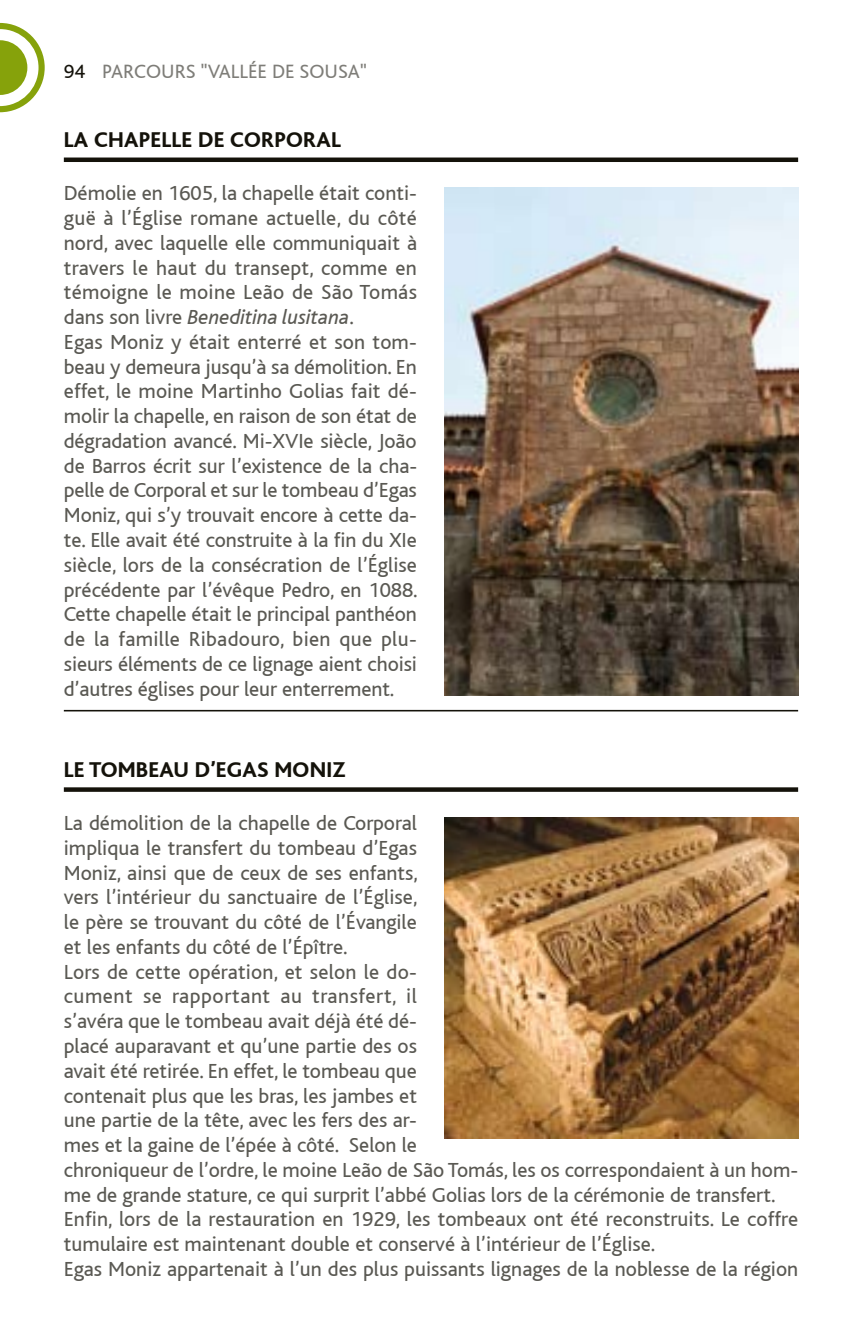
<style>
.page{position:relative;width:862px;height:1340px;background:#fff}
.page>*{position:absolute;margin:0;border:0;box-sizing:border-box;transform-origin:0 0}
.t1{font:800 22.5px "Bliss";letter-spacing:.01em;color:#14120a}
.t2{font:21.38px/24.8px "Bliss";color:#5a5953}
.t3{font:20.25px "Bliss";color:#7e7d78}
.s1{color:#14120a}
.s2{font-style:italic}
</style>
<div class="page">
<svg style="left:0;top:23px;width:45px;height:89px"></svg>
<img style="left:444px;top:817px;width:353px;height:321px">
<img style="left:444px;top:187px;width:353px;height:508px">
<hr style="left:64px;top:710px;width:733px;height:1px;background:#14120a">
<div style="left:64px;top:157px;width:733px;height:5px;background:#14120a"></div>
<svg style="left:64px;top:787px;width:733px;height:4px;background:#27251e"></svg>
<p class="t3" style="left:64px;top:61px;width:305px"><span class="s1">94</span> PARCOURS "VALLÉE DE SOUSA"</p>
<p class="t1" style="left:64px;top:128px;width:278px">LA CHAPELLE DE CORPORAL</p>
<p class="t2" style="left:64px;top:181px;width:355px">Démolie en 1605, la chapelle était conti&shy;guë à l’Église romane actuelle, du côté nord, avec laquelle elle communiquait à travers le haut du transept, comme en témoigne le moine Leão de São Tomás dans son livre <span class="s2">Beneditina lusitana</span>.<br>Egas Moniz y était enterré et son tom&shy;beau y demeura jusqu’à sa démolition. En effet, le moine Martinho Golias fait dé&shy;molir la chapelle, en raison de son état de dégradation avancé. Mi-XVIe siècle, João de Barros écrit sur l’existence de la cha&shy;pelle de Corporal et sur le tombeau d’Egas Moniz, qui s’y trouvait encore à cette da&shy;te. Elle avait été construite à la fin du XIe siècle, lors de la consécration de l’Église précédente par l’évêque Pedro, en 1088.<br>Cette chapelle était le principal panthéon de la famille Ribadouro, bien que plu&shy;sieurs éléments de ce lignage aient choisi d’autres églises pour leur enterrement.</p>
<p class="t1" style="left:64px;top:757px;width:283px">LE TOMBEAU D’EGAS MONIZ</p>
<p class="t2" style="left:64px;top:811px;width:735px">La démolition de la chapelle de Corporal<br>impliqua le transfert du tombeau d’Egas<br>Moniz, ainsi que de ceux de ses enfants,<br>vers l’intérieur du sanctuaire de l’Église,<br>le père se trouvant du côté de l’Évangile<br>et les enfants du côté de l’Épître.<br>Lors de cette opération, et selon le do-<br>cument se rapportant au transfert, il<br>s’avéra que le tombeau avait déjà été dé-<br>placé auparavant et qu’une partie des os<br>avait été retirée. En effet, le tombeau que<br>contenait plus que les bras, les jambes et<br>une partie de la tête, avec les fers des ar-<br>mes et la gaine de l’épée à côté. Selon le<br>chroniqueur de l’ordre, le moine Leão de São Tomás, les os correspondaient à un hom&shy;me de grande stature, ce qui surprit l’abbé Golias lors de la cérémonie de transfert.<br>Enfin, lors de la restauration en 1929, les tombeaux ont été reconstruits. Le coffre tumulaire est maintenant double et conservé à l’intérieur de l’Église.<br>Egas Moniz appartenait à l’un des plus puissants lignages de la noblesse de la région</p>
</div>
